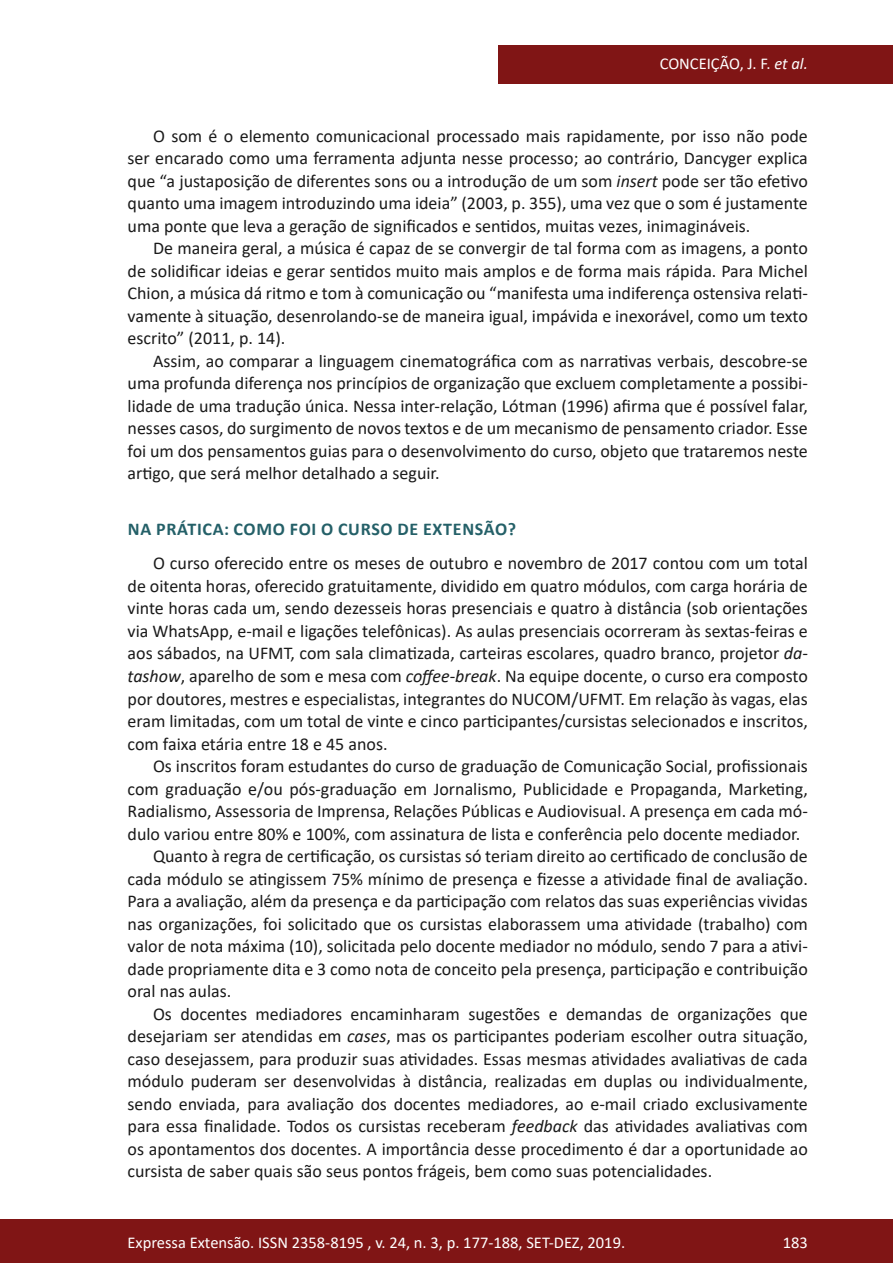
<style>
.page{position:relative;width:893px;height:1263px;background:#fff}
.page>*{position:absolute;margin:0;border:0;box-sizing:border-box;transform-origin:0 0}
.texto{font:18px/22.5px "Calibri";color:#1a1a1a;text-align:justify}
.subtitulo{font:700 18px "Calibri";letter-spacing:.04em;color:#246068}
.t1{font:16.5px "Calibri";color:#fff}
.s1{font-style:italic}
</style>
<div class="page">
<div style="left:0;top:1219px;width:893px;height:44px;background:#801515"></div>
<div style="left:498px;top:45px;width:395px;height:39px;background:#801515"></div>
<p class="t1" style="left:660px;top:52px;width:150px">CONCEIÇÃO, J. F. <span class="s1">et al.</span></p>
<p class="texto" style="left:128px;top:124px;width:682px;text-indent:26px">O som é o elemento comunicacional processado mais rapidamente, por isso não pode ser encarado como uma ferramenta adjunta nesse processo; ao contrário, Dancyger explica que “a justaposição de diferentes sons ou a introdução de um som <span class="s1">insert</span> pode ser tão efetivo quanto uma imagem introduzindo uma ideia” (2003, p. 355), uma vez que o som é justamente uma ponte que leva a geração de significados e sentidos, muitas vezes, inimagináveis.</p>
<p class="texto" style="left:128px;top:237px;width:682px;text-indent:26px">De maneira geral, a música é capaz de se convergir de tal forma com as imagens, a ponto de solidificar ideias e gerar sentidos muito mais amplos e de forma mais rápida. Para Michel Chion, a música dá ritmo e tom à comunicação ou “manifesta uma indiferença ostensiva relati&shy;vamente à situação, desenrolando-se de maneira igual, impávida e inexorável, como um texto escrito” (2011, p. 14).</p>
<p class="texto" style="left:128px;top:349px;width:682px;text-indent:26px">Assim, ao comparar a linguagem cinematográfica com as narrativas verbais, descobre-se uma profunda diferença nos princípios de organização que excluem completamente a possibi&shy;lidade de uma tradução única. Nessa inter-relação, Lótman (1996) afirma que é possível falar, nesses casos, do surgimento de novos textos e de um mecanismo de pensamento criador. Esse foi um dos pensamentos guias para o desenvolvimento do curso, objeto que trataremos neste artigo, que será melhor detalhado a seguir.</p>
<p class="subtitulo" style="left:128px;top:516px;width:390px">NA PRÁTICA: COMO FOI O CURSO DE EXTENSÃO?</p>
<p class="texto" style="left:128px;top:552px;width:682px;text-indent:26px">O curso oferecido entre os meses de outubro e novembro de 2017 contou com um total de oitenta horas, oferecido gratuitamente, dividido em quatro módulos, com carga horária de vinte horas cada um, sendo dezesseis horas presenciais e quatro à distância (sob orientações via WhatsApp, e-mail e ligações telefônicas). As aulas presenciais ocorreram às sextas-feiras e aos sábados, na UFMT, com sala climatizada, carteiras escolares, quadro branco, projetor <span class="s1">da&shy;tashow</span>, aparelho de som e mesa com <span class="s1">coffee-break</span>. Na equipe docente, o curso era composto por doutores, mestres e especialistas, integrantes do NUCOM/UFMT. Em relação às vagas, elas eram limitadas, com um total de vinte e cinco participantes/cursistas selecionados e inscritos, com faixa etária entre 18 e 45 anos.</p>
<p class="texto" style="left:128px;top:754px;width:682px;text-indent:26px">Os inscritos foram estudantes do curso de graduação de Comunicação Social, profissionais com graduação e/ou pós-graduação em Jornalismo, Publicidade e Propaganda, Marketing, Radialismo, Assessoria de Imprensa, Relações Públicas e Audiovisual. A presença em cada mó&shy;dulo variou entre 80% e 100%, com assinatura de lista e conferência pelo docente mediador.</p>
<p class="texto" style="left:128px;top:844px;width:682px;text-indent:26px">Quanto à regra de certificação, os cursistas só teriam direito ao certificado de conclusão de cada módulo se atingissem 75% mínimo de presença e fizesse a atividade final de avaliação.<br>Para a avaliação, além da presença e da participação com relatos das suas experiências vividas nas organizações, foi solicitado que os cursistas elaborassem uma atividade (trabalho) com valor de nota máxima (10), solicitada pelo docente mediador no módulo, sendo 7 para a ativi&shy;dade propriamente dita e 3 como nota de conceito pela presença, participação e contribuição oral nas aulas.</p>
<p class="texto" style="left:128px;top:1002px;width:682px;text-indent:26px">Os docentes mediadores encaminharam sugestões e demandas de organizações que desejariam ser atendidas em <span class="s1">cases</span>, mas os participantes poderiam escolher outra situação, caso desejassem, para produzir suas atividades. Essas mesmas atividades avaliativas de cada módulo puderam ser desenvolvidas à distância, realizadas em duplas ou individualmente, sendo enviada, para avaliação dos docentes mediadores, ao e-mail criado exclusivamente para essa finalidade. Todos os cursistas receberam <span class="s1">feedback</span> das atividades avaliativas com os apontamentos dos docentes. A importância desse procedimento é dar a oportunidade ao cursista de saber quais são seus pontos frágeis, bem como suas potencialidades.</p>
<p class="t1" style="left:128px;top:1230px;width:499px">Expressa Extensão. ISSN 2358-8195 , v. 24, n. 3, p. 177-188, SET-DEZ, 2019.</p>
<p class="t1" style="left:783px;top:1230px;width:27px">183</p>
</div>
